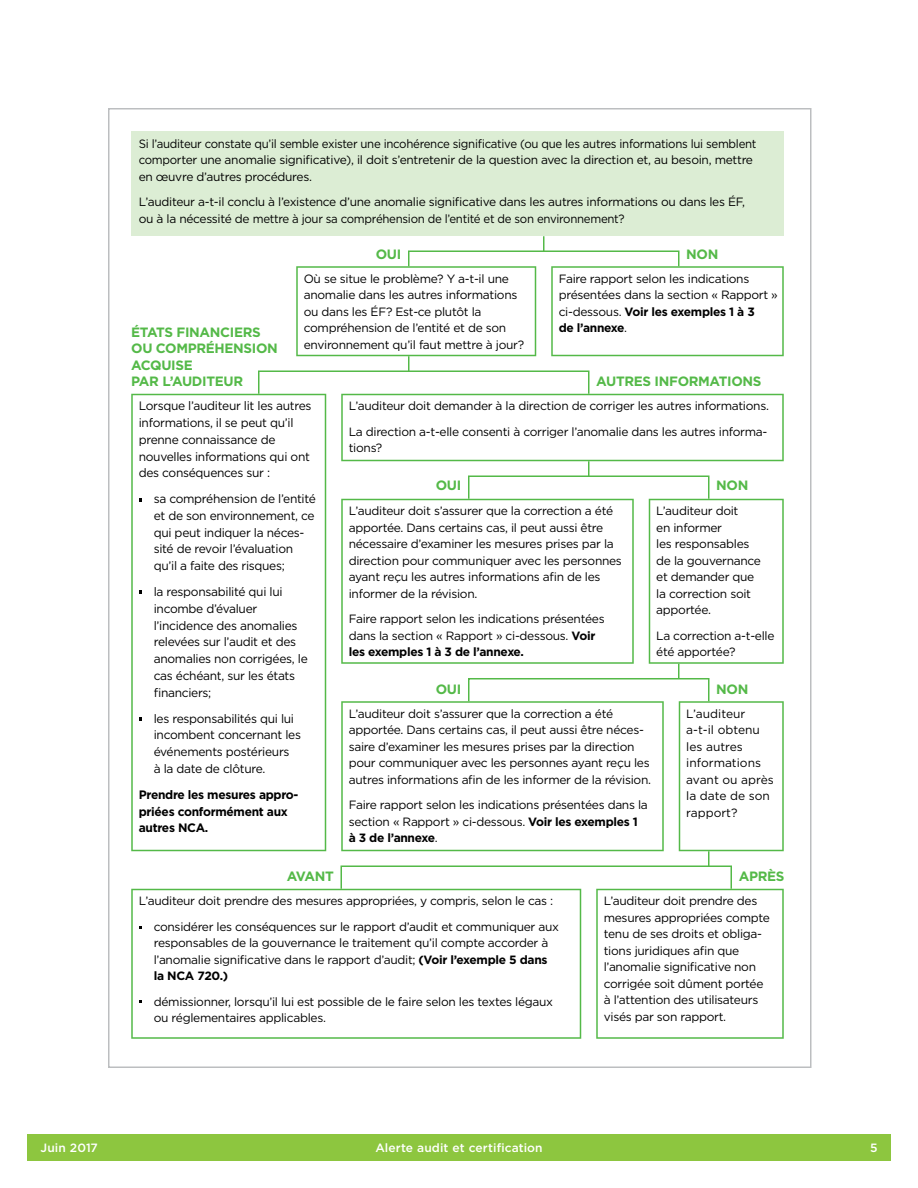
<style>
.page{position:relative;width:918px;height:1188px;background:#fff}
.page>*{position:absolute;margin:0;border:0;box-sizing:border-box;transform-origin:0 0}
.t1{font:700 13.5px/16.5px "Gotham";letter-spacing:-.025em;color:#54b948}
.t2{font:12.15px/16.8px "Gotham";letter-spacing:-.025em;color:#000}
.t3{font:700 12.15px/16.8px "Gotham";letter-spacing:-.025em;color:#000}
.t4{font:12px/16.5px "Gotham";letter-spacing:-.025em;color:#000}
.t5{font:12px/16.5px "Gotham";letter-spacing:-.025em;color:#000;scale:.95 1}
.t6{font:12px/16.5px "Gotham";color:#000}
.t7{font:500 12px "Gotham";letter-spacing:.005em;color:#fff}
.s1{font-weight:700}
</style>
<div class="page">
<div style="left:27px;top:1134px;width:864px;height:27px;background:#8dc63f"></div>
<div style="left:131px;top:131px;width:653px;height:105px;background:#dcedd4"></div>
<svg style="left:341px;top:499px;width:293px;height:165px"></svg>
<svg style="left:341px;top:701px;width:323px;height:150px"></svg>
<svg style="left:596px;top:889px;width:188px;height:150px"></svg>
<svg style="left:551px;top:266px;width:233px;height:90px"></svg>
<svg style="left:131px;top:394px;width:195px;height:457px"></svg>
<svg style="left:131px;top:889px;width:450px;height:150px"></svg>
<svg style="left:296px;top:266px;width:240px;height:104px"></svg>
<svg style="left:341px;top:394px;width:443px;height:81px"></svg>
<svg style="left:649px;top:499px;width:135px;height:179px"></svg>
<svg style="left:679px;top:701px;width:105px;height:164px"></svg>
<svg style="left:543px;top:236px;width:1px;height:14px"></svg>
<div style="left:408px;top:250px;width:272px;height:17px;border:2px solid #54b948"></div>
<div style="left:258px;top:370px;width:332px;height:24px;border:2px solid #54b948"></div>
<div style="left:468px;top:475px;width:242px;height:24px;border:2px solid #54b948"></div>
<div style="left:468px;top:678px;width:242px;height:24px;border:2px solid #54b948"></div>
<div style="left:340px;top:865px;width:392px;height:24px;border:2px solid #54b948"></div>
<p class="t5" style="left:139px;top:135px;width:652px">Si l’auditeur constate qu’il semble exister une incohérence significative (ou que les autres informations lui semblent comporter une anomalie significative), il doit s’entretenir de la question avec la direction et, au besoin, mettre en œuvre d’autres procédures.</p>
<p class="t4" style="left:139px;top:193px;width:608px">L’auditeur a-t-il conclu à l’existence d’une anomalie significative dans les autres informations ou dans les ÉF, ou à la nécessité de mettre à jour sa compréhension de l’entité et de son environnement?</p>
<p class="t1" style="left:131px;top:324px;width:148px">ÉTATS FINANCIERS<br>OU COMPRÉHENSION<br>ACQUISE<br>PAR L’AUDITEUR</p>
<p class="t1" style="left:376px;top:246px;width:27px">OUI</p>
<p class="t1" style="left:686px;top:246px;width:34px">NON</p>
<p class="t4" style="left:304px;top:270px;width:222px">Où se situe le problème? Y a-t-il une anomalie dans les autres informations ou dans les ÉF? Est-ce plutôt la compréhension de l’entité et de son environnement qu’il faut mettre à jour?</p>
<p class="t4" style="left:559px;top:270px;width:221px">Faire rapport selon les indications présentées dans la section « Rapport » ci-dessous. <span class="s1">Voir les exemples 1 à 3<br>de l’annexe</span>.</p>
<p class="t1" style="left:596px;top:373px;width:167px">AUTRES INFORMATIONS</p>
<p class="t2" style="left:139px;top:397px;width:174px">Lorsque l’auditeur lit les autres informations, il se peut qu’il prenne connaissance de nouvelles informations qui ont des conséquences sur :</p>
<p class="t2" style="left:154px;top:490px;width:164px">sa compréhension de l’entité et de son environnement, ce qui peut indiquer la néces&shy;sité de revoir l’évaluation qu’il a faite des risques;</p>
<p class="t2" style="left:154px;top:583px;width:156px">la responsabilité qui lui incombe d’évaluer l’incidence des anomalies relevées sur l’audit et des anomalies non corrigées, le cas échéant, sur les états financiers;</p>
<p class="t2" style="left:154px;top:710px;width:149px">les responsabilités qui lui incombent concernant les événements postérieurs<br>à la date de clôture.</p>
<p class="t3" style="left:139px;top:786px;width:161px">Prendre les mesures appro&shy;priées conformément aux autres NCA.</p>
<p class="t4" style="left:349px;top:393px;width:422px;line-height:25.5px">L’auditeur doit demander à la direction de corriger les autres informations.<br>La direction a-t-elle consenti à corriger l’anomalie dans les autres informa-</p>
<p class="t4" style="left:349px;top:439px;width:35px">tions?</p>
<p class="t1" style="left:436px;top:477px;width:27px">OUI</p>
<p class="t1" style="left:716px;top:477px;width:34px">NON</p>
<p class="t4" style="left:349px;top:502px;width:275px">L’auditeur doit s’assurer que la correction a été apportée. Dans certains cas, il peut aussi être nécessaire d’examiner les mesures prises par la direction pour communiquer avec les personnes ayant reçu les autres informations afin de les informer de la révision.</p>
<p class="t4" style="left:349px;top:610px;width:257px">Faire rapport selon les indications présentées dans la section « Rapport » ci-dessous. <span class="s1">Voir les exemples 1 à 3 de l’annexe.</span></p>
<p class="t1" style="left:436px;top:681px;width:27px">OUI</p>
<p class="t4" style="left:656px;top:502px;width:106px">L’auditeur doit<br>en informer<br>les responsables de la gouvernance et demander que la correction soit apportée.</p>
<p class="t4" style="left:656px;top:627px;width:120px">La correction a-t-elle été apportée?</p>
<p class="t1" style="left:716px;top:681px;width:34px">NON</p>
<p class="t4" style="left:349px;top:705px;width:304px">L’auditeur doit s’assurer que la correction a été apportée. Dans certains cas, il peut aussi être néces&shy;saire d’examiner les mesures prises par la direction pour communiquer avec les personnes ayant reçu les autres informations afin de les informer de la révision.</p>
<p class="t4" style="left:349px;top:796px;width:301px">Faire rapport selon les indications présentées dans la section « Rapport » ci-dessous. <span class="s1">Voir les exemples 1 à 3 de l’annexe</span>.</p>
<p class="t6" style="left:686px;top:705px;width:89px">L’auditeur a-t-il obtenu les autres informations avant ou après la date de son rapport?</p>
<p class="t1" style="left:287px;top:868px;width:48px">AVANT</p>
<p class="t1" style="left:739px;top:868px;width:47px">APRÈS</p>
<p class="t4" style="left:154px;top:888px;width:407px;line-height:25.5px;text-indent:-15px">L’auditeur doit prendre des mesures appropriées, y compris, selon le cas : considérer les conséquences sur le rapport d’audit et communiquer aux</p>
<p class="t4" style="left:154px;top:934px;width:396px;text-align:justify">responsables de la gouvernance le traitement qu’il compte accorder à l’anomalie significative dans le rapport d’audit; <span class="s1">(Voir l’exemple 5 dans la NCA 720.)</span></p>
<p class="t4" style="left:154px;top:993px;width:401px">démissionner, lorsqu’il lui est possible de le faire selon les textes légaux ou réglementaires applicables.</p>
<p class="t4" style="left:604px;top:892px;width:168px">L’auditeur doit prendre des mesures appropriées compte tenu de ses droits et obliga&shy;tions juridiques afin que l’anomalie significative non corrigée soit dûment portée à l’attention des utilisateurs visés par son rapport.</p>
<p class="t7" style="left:40px;top:1140px;width:59px">Juin 2017</p>
<p class="t7" style="left:375px;top:1140px;width:169px">Alerte audit et certification</p>
<p class="t7" style="left:870px;top:1140px;width:9px">5</p>
</div>
